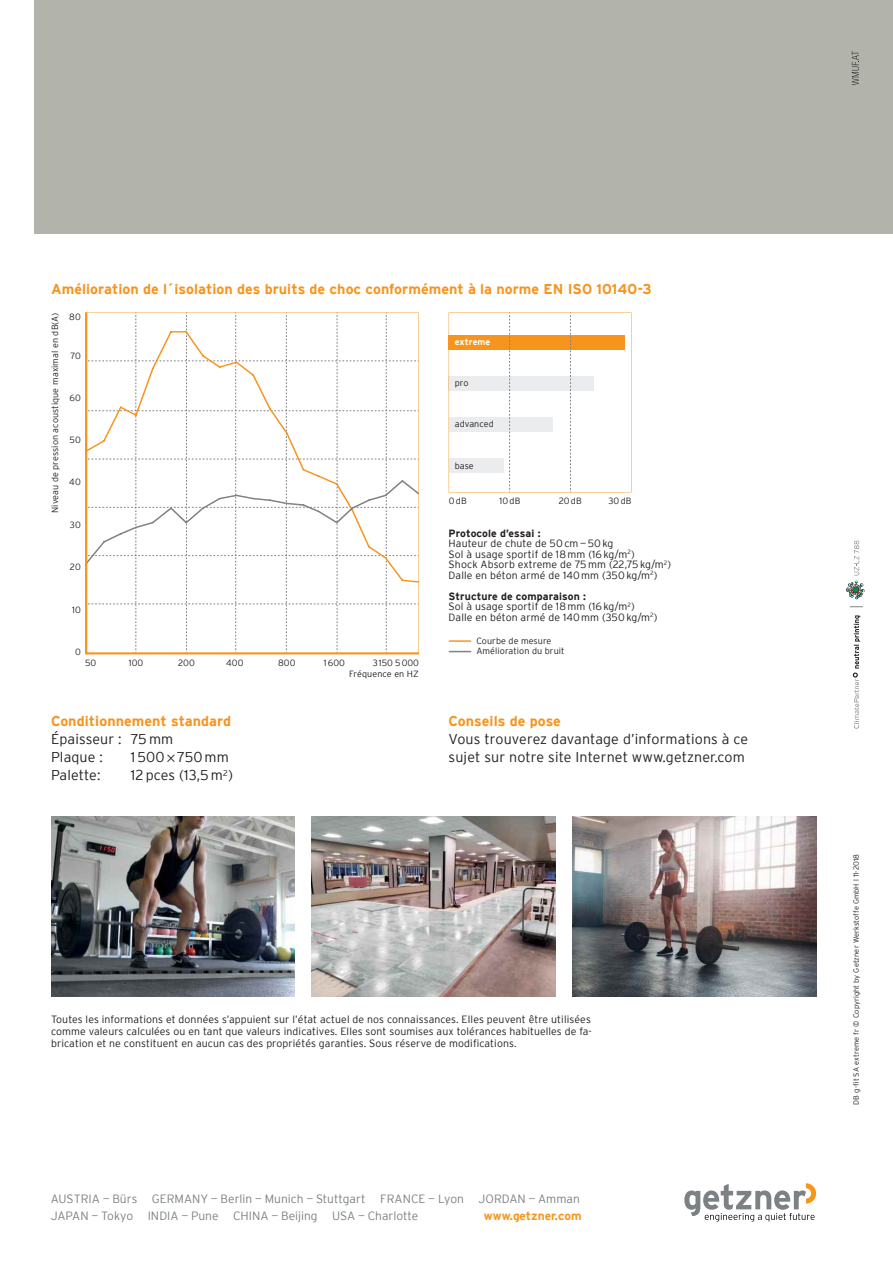
<style>
.page{position:relative;width:893px;height:1263px;background:#fff}
.page>*{position:absolute;margin:0;border:0;box-sizing:border-box;transform-origin:0 0}
.t1{font:300 14.25px/18px "Interstate";letter-spacing:.01em;color:#231f20}
.t2{font:700 14.25px "Interstate";letter-spacing:.005em;color:#f7941d}
.t3{font:300 12px/17.4px "Interstate";color:#7c8184}
.t4{font:700 12px "Interstate";color:#f7961d}
.t5{font:300 10.5px/10.5px "Interstate";letter-spacing:.01em;color:#231f20}
.t6{font:700 10.5px "Interstate";letter-spacing:.005em;color:#231f20}
.t7{font:300 9px/10.5px "Interstate";letter-spacing:.01em;color:#231f20}
.t8{font:700 9px "Interstate";letter-spacing:.01em;color:#fff}
.t9{font:300 7.5px "Interstate";letter-spacing:.01em;color:#231f20}
.s1{font-family:"Myriad Pro";font-weight:400}
.s2{font-weight:700}
</style>
<div class="page">
<img style="left:573px;top:816px;width:243px;height:180px">
<img style="left:312px;top:816px;width:244px;height:180px">
<img style="left:51px;top:816px;width:244px;height:180px">
<div style="left:34px;top:0;width:859px;height:234px;background:#b2b3ab"></div>
<svg style="left:852px;top:51px;width:7px;height:34px"></svg>
<svg style="left:684px;top:1183px;width:132px;height:39px"></svg>
<svg style="left:85px;top:312px;width:334px;height:342px"></svg>
<svg style="left:449px;top:312px;width:182px;height:180px"></svg>
<hr style="left:449px;top:640px;width:22px;height:2px;background:#f7941d">
<svg style="left:449px;top:651px;width:22px;height:1px"></svg>
<svg style="left:853px;top:615px;width:7px;height:113px"></svg>
<svg style="left:846px;top:581px;width:18px;height:18px"></svg>
<svg style="left:850px;top:606px;width:13px;height:1px"></svg>
<svg style="left:854px;top:541px;width:5px;height:34px"></svg>
<h1 class="t2" style="left:51px;top:284px;width:602px">Amélioration de l´isolation des bruits de choc conformément à la norme EN ISO 10140-3</h1>
<p class="t7" style="left:50px;top:513px;width:202px;rotate:-90deg">Niveau de pression acoustique maximal en dB(A)</p>
<p class="t7" style="left:69px;top:311px;width:13px">80</p>
<p class="t7" style="left:70px;top:350px;width:12px">70</p>
<p class="t7" style="left:69px;top:392px;width:13px">60</p>
<p class="t7" style="left:69px;top:434px;width:13px">50</p>
<p class="t7" style="left:69px;top:477px;width:13px">40</p>
<p class="t7" style="left:70px;top:520px;width:12px">30</p>
<p class="t7" style="left:70px;top:562px;width:12px">20</p>
<p class="t7" style="left:72px;top:604px;width:10px">10</p>
<p class="t7" style="left:75px;top:646px;width:7px">0</p>
<p class="t7" style="left:85px;top:657px;width:13px">50</p>
<p class="t7" style="left:129px;top:657px;width:16px">100</p>
<p class="t7" style="left:178px;top:657px;width:18px">200</p>
<p class="t7" style="left:226px;top:657px;width:19px">400</p>
<p class="t7" style="left:278px;top:657px;width:19px">800</p>
<p class="t7" style="left:324px;top:657px;width:23px">1 600</p>
<p class="t7" style="left:349px;top:657px;width:71px;line-height:11.6px;text-align:right">3 150 5 000<br>Fréquence en HZ</p>
<h1 class="t2" style="left:51px;top:716px;width:182px">Conditionnement standard</h1>
<h1 class="t1" style="left:51px;top:730px;width:124px">Épaisseur : 75 mm<br>Plaque :</h1>
<h1 class="t1" style="left:131px;top:748px;width:99px">1 500 <span class="s1">×</span> 750 mm</h1>
<h1 class="t1" style="left:51px;top:766px;width:51px">Palette:</h1>
<h1 class="t1" style="left:131px;top:766px;width:103px">12 pces (13,5 m<sup>2</sup>)</h1>
<p class="t8" style="left:455px;top:338px;width:37px">extreme</p>
<p class="t7" style="left:455px;top:378px;width:15px">pro</p>
<p class="t7" style="left:455px;top:419px;width:41px">advanced</p>
<p class="t7" style="left:455px;top:460px;width:21px">base</p>
<p class="t7" style="left:449px;top:495px;width:19px">0 dB</p>
<p class="t7" style="left:500px;top:495px;width:22px">10 dB</p>
<p class="t7" style="left:559px;top:495px;width:24px">20 dB</p>
<p class="t7" style="left:609px;top:495px;width:24px">30 dB</p>
<p class="t6" style="left:449px;top:529px;width:93px">Protocole d’essai :</p>
<p class="t5" style="left:449px;top:538px;width:224px">Hauteur de chute de 50 cm — 50 kg<br>Sol à usage sportif de 18 mm (16 kg/m<sup>2</sup>)<br>Shock Absorb extreme de 75 mm (22,75 kg/m<sup>2</sup>)<br>Dalle en béton armé de 140 mm (350 kg/m<sup>2</sup>)</p>
<p class="t5" style="left:449px;top:591px;width:210px"><span class="s2">Structure de comparaison :<br></span>Sol à usage sportif de 18 mm (16 kg/m<sup>2</sup>)<br>Dalle en béton armé de 140 mm (350 kg/m<sup>2</sup>)</p>
<p class="t7" style="left:476px;top:635px;width:90px">Courbe de mesure<br>Amélioration du bruit</p>
<h1 class="t2" style="left:449px;top:716px;width:114px">Conseils de pose</h1>
<h1 class="t1" style="left:449px;top:730px;width:301px">Vous trouverez davantage d’informations à ce sujet sur notre site Internet www.getzner.com</h1>
<p class="t5" style="left:51px;top:1013px;width:542px;line-height:12px;text-align:justify">Toutes les informations et données s’appuient sur l’état actuel de nos connaissances. Elles peuvent être utilisées comme valeurs calculées ou en tant que valeurs indicatives. Elles sont soumises aux tolérances habituelles de fa&shy;brication et ne constituent en aucun cas des propriétés garanties. Sous réserve de modifications.</p>
<p class="t3" style="left:51px;top:1191px;width:531px">AUSTRIA — Bürs GERMANY — Berlin — Munich — Stuttgart FRANCE — Lyon JORDAN — Amman<br>JAPAN — Tokyo INDIA — Pune CHINA — Beijing USA — Charlotte</p>
<p class="t4" style="left:484px;top:1211px;width:99px">www.getzner.com</p>
<p class="t9" style="left:852px;top:1104px;width:252px;rotate:-90deg">DB g-fit SA extreme fr © Copyright by Getzner Werkstoffe GmbH l 11-2018</p>
</div>
